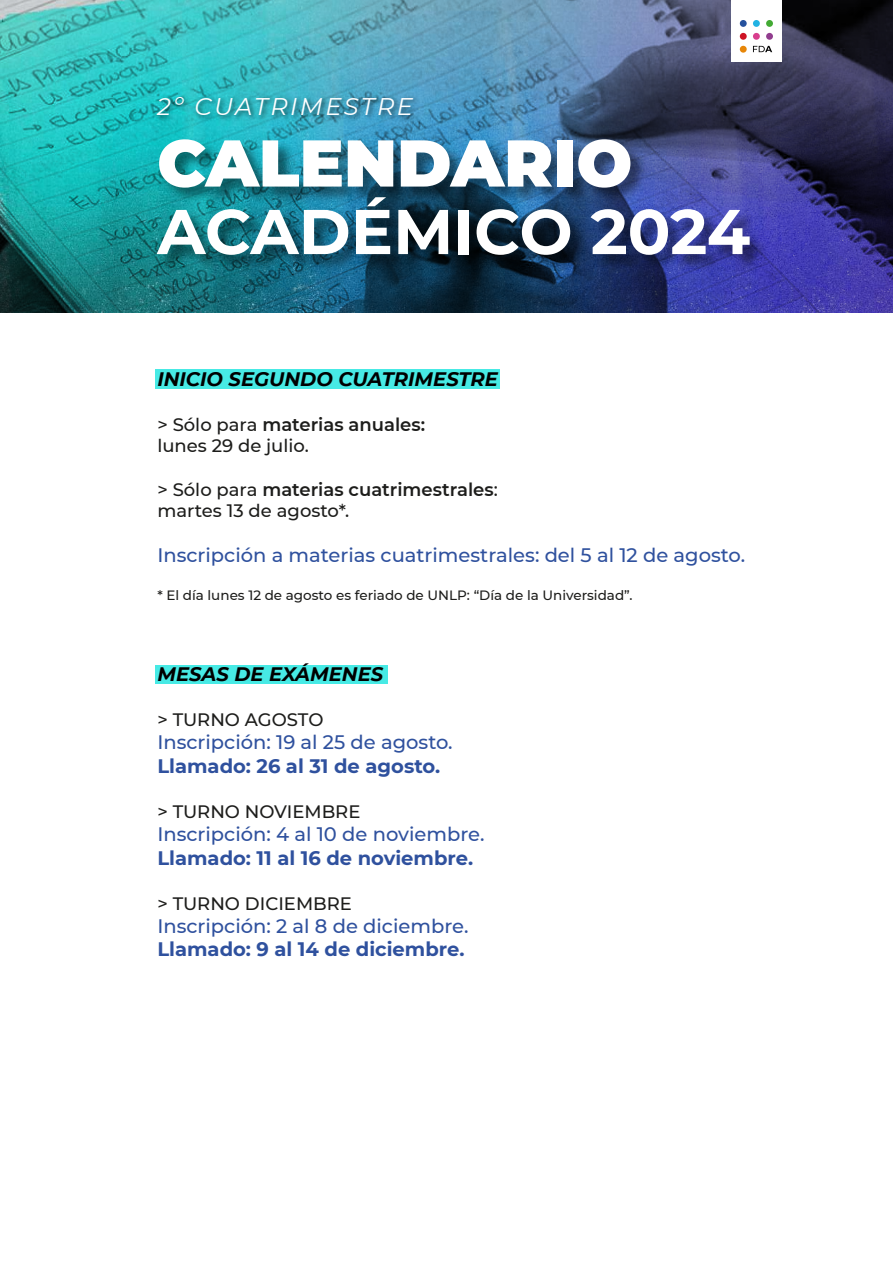
<style>
.page{position:relative;width:893px;height:1263px;background:#fff}
.page>*{position:absolute;margin:0;border:0;box-sizing:border-box;transform-origin:0 0}
.t1{font:900 66px "Montserrat";color:#fff}
.t2{font:700 63.15px "Montserrat";color:#fff}
.t3{font:italic 24.15px "Montserrat";letter-spacing:.1em;color:#fff}
.t4{font:500 19.5px "Montserrat";color:#2f519e}
.t5{font:700 19.5px "Montserrat";color:#2f519e}
.t6{font:italic 700 19.5px "Montserrat";color:#000}
.t7{font:500 18px/21.6px "Montserrat";color:#1d1d1b}
.t8{font:500 13.5px "Montserrat";color:#1d1d1b}
.s1{font-weight:600}
</style>
<div class="page">
<img style="left:0;top:0;width:893px;height:312px">
<img style="left:152px;top:126px;width:655px;height:166px">
<div style="left:731px;top:0;width:51px;height:62px;background:#fff"></div>
<div style="left:740px;top:33px;width:7px;height:7px;background:#ce1324;border-radius:50%"></div>
<div style="left:740px;top:46px;width:7px;height:7px;background:#e78608;border-radius:50%"></div>
<div style="left:753px;top:33px;width:7px;height:7px;background:#d83e8d;border-radius:50%"></div>
<div style="left:766px;top:33px;width:7px;height:7px;background:#913d8e;border-radius:50%"></div>
<div style="left:740px;top:20px;width:7px;height:7px;background:#26519d;border-radius:50%"></div>
<div style="left:753px;top:20px;width:7px;height:7px;background:#21b2e3;border-radius:50%"></div>
<div style="left:766px;top:20px;width:7px;height:7px;background:#43aa34;border-radius:50%"></div>
<svg style="left:753px;top:46px;width:19px;height:6px"></svg>
<img style="left:152px;top:90px;width:273px;height:40px">
<div style="left:155px;top:369px;width:345px;height:20px;background:#47eae5"></div>
<div style="left:155px;top:665px;width:232px;height:19px;background:#47eae5"></div>
<p class="t3" style="left:157px;top:90px;width:257px">2º CUATRIMESTRE</p>
<h1 class="t1" style="left:157px;top:114px;width:477px">CALENDARIO</h1>
<h2 class="t2" style="left:157px;top:186px;width:595px">ACADÉMICO 2024</h2>
<p class="t6" style="left:157px;top:365px;width:342px">INICIO SEGUNDO CUATRIMESTRE</p>
<p class="t7" style="left:157px;top:413px;width:269px">&gt; Sólo para <span class="s1">materias anuales: </span>lunes 29 de julio.</p>
<p class="t7" style="left:157px;top:478px;width:342px">&gt; Sólo para <span class="s1">materias cuatrimestrales</span>: martes 13 de agosto*.</p>
<p class="t4" style="left:157px;top:542px;width:589px">Inscripción a materias cuatrimestrales: del 5 al 12 de agosto.</p>
<p class="t8" style="left:157px;top:586px;width:477px">* El día lunes 12 de agosto es feriado de UNLP: “Día de la Universidad”.</p>
<p class="t6" style="left:157px;top:660px;width:227px">MESAS DE EXÁMENES</p>
<p class="t7" style="left:157px;top:708px;width:168px">&gt; TURNO AGOSTO</p>
<p class="t4" style="left:157px;top:729px;width:297px">Inscripción: 19 al 25 de agosto.</p>
<p class="t5" style="left:157px;top:752px;width:284px">Llamado: 26 al 31 de agosto.</p>
<p class="t7" style="left:157px;top:800px;width:205px">&gt; TURNO NOVIEMBRE</p>
<p class="t4" style="left:157px;top:821px;width:329px">Inscripción: 4 al 10 de noviembre.</p>
<p class="t5" style="left:157px;top:844px;width:317px">Llamado: 11 al 16 de noviembre.</p>
<p class="t7" style="left:157px;top:892px;width:196px">&gt; TURNO DICIEMBRE</p>
<p class="t4" style="left:157px;top:912px;width:313px">Inscripción: 2 al 8 de diciembre.</p>
<p class="t5" style="left:157px;top:935px;width:309px">Llamado: 9 al 14 de diciembre.</p>
</div>
